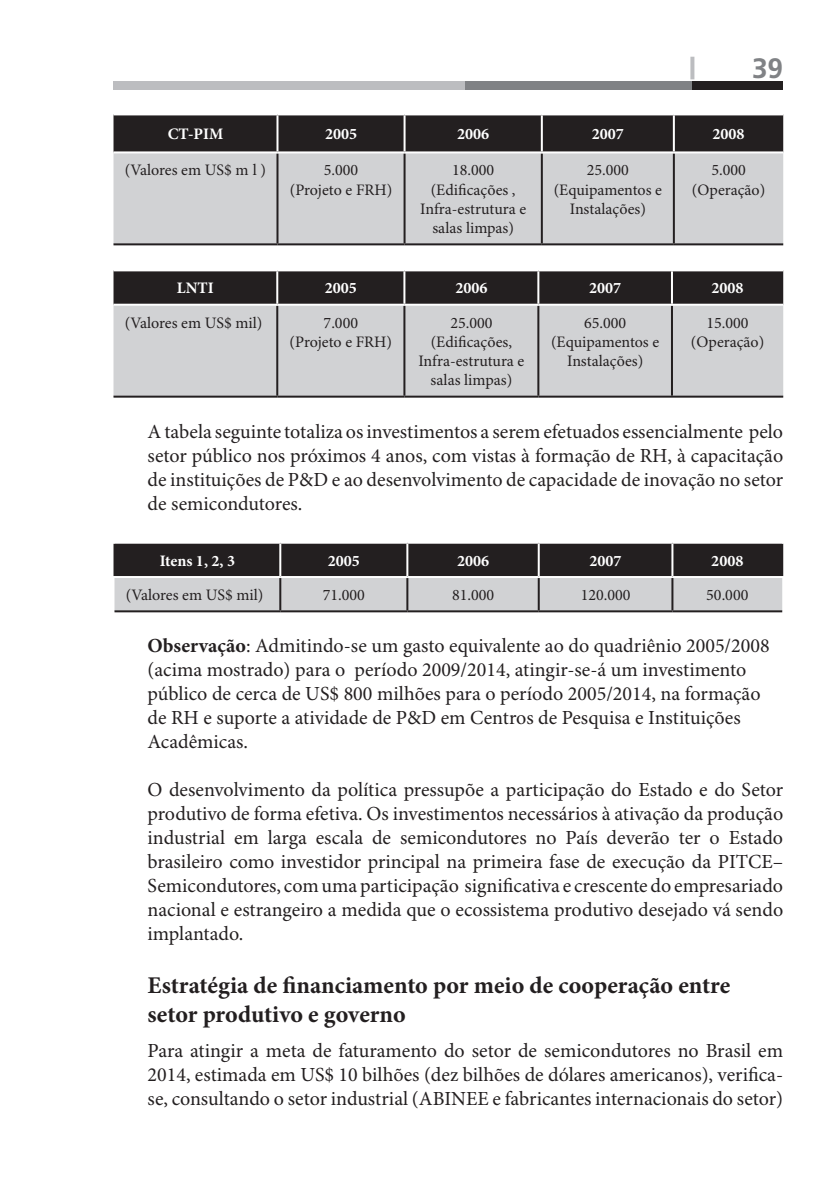
<style>
.page{position:relative;width:840px;height:1191px;background:#fff}
.page>*{position:absolute;margin:0;border:0;box-sizing:border-box;transform-origin:0 0}
.t1{font:700 28px "Frutiger";color:#808285}
.t2{font:700 24px/28.8px "Minion Pro";color:#231f20}
.t3{font:20px/24px "Minion Pro";color:#231f20;text-align:justify}
.t4{font:16px/19.2px "Minion Pro";color:#231f20;text-align:center}
.t5{font:700 16px "Minion Pro";color:#fff}
.s1{font-weight:700}
</style>
<div class="page">
<div style="left:113px;top:81px;width:352px;height:8px;background:#bcbdc0"></div>
<div style="left:465px;top:81px;width:227px;height:8px;background:#808285"></div>
<div style="left:692px;top:81px;width:90px;height:8px;background:#231f20"></div>
<svg style="left:690px;top:57px;width:4px;height:22px"></svg>
<div style="left:113px;top:115px;width:669px;height:36px;background:#231f20"></div>
<div style="left:113px;top:153px;width:669px;height:90px;background:#d1d2d4"></div>
<hr style="left:276px;top:153px;width:2px;height:90px;background:#231f20">
<hr style="left:403px;top:153px;width:2px;height:90px;background:#231f20">
<hr style="left:540px;top:153px;width:2px;height:90px;background:#231f20">
<hr style="left:672px;top:153px;width:2px;height:90px;background:#231f20">
<hr style="left:113px;top:243px;width:164px;height:2px;background:#231f20">
<hr style="left:277px;top:243px;width:127px;height:2px;background:#231f20">
<hr style="left:404px;top:243px;width:137px;height:2px;background:#231f20">
<hr style="left:541px;top:243px;width:132px;height:2px;background:#231f20">
<hr style="left:673px;top:243px;width:109px;height:2px;background:#231f20">
<hr style="left:276px;top:115px;width:2px;height:36px;background:#fff">
<hr style="left:403px;top:115px;width:2px;height:36px;background:#fff">
<hr style="left:540px;top:115px;width:2px;height:36px;background:#fff">
<hr style="left:672px;top:115px;width:2px;height:36px;background:#fff">
<div style="left:113px;top:271px;width:669px;height:33px;background:#231f20"></div>
<div style="left:113px;top:306px;width:669px;height:90px;background:#d1d2d4"></div>
<hr style="left:276px;top:306px;width:2px;height:90px;background:#231f20">
<hr style="left:403px;top:306px;width:2px;height:90px;background:#231f20">
<hr style="left:537px;top:306px;width:2px;height:90px;background:#231f20">
<hr style="left:670px;top:306px;width:2px;height:90px;background:#231f20">
<hr style="left:113px;top:396px;width:164px;height:2px;background:#231f20">
<hr style="left:277px;top:396px;width:127px;height:2px;background:#231f20">
<hr style="left:404px;top:396px;width:134px;height:2px;background:#231f20">
<hr style="left:538px;top:396px;width:133px;height:2px;background:#231f20">
<hr style="left:671px;top:396px;width:111px;height:2px;background:#231f20">
<hr style="left:276px;top:271px;width:2px;height:33px;background:#fff">
<hr style="left:403px;top:271px;width:2px;height:33px;background:#fff">
<hr style="left:537px;top:271px;width:2px;height:33px;background:#fff">
<hr style="left:670px;top:271px;width:2px;height:33px;background:#fff">
<svg style="left:114px;top:544px;width:667px;height:66px;background:#7a787a"></svg>
<hr style="left:113px;top:544px;width:2px;height:32px;background:#231f20">
<hr style="left:780px;top:544px;width:2px;height:32px;background:#231f20">
<hr style="left:279px;top:578px;width:2px;height:32px;background:#231f20">
<hr style="left:406px;top:578px;width:2px;height:32px;background:#231f20">
<hr style="left:537px;top:578px;width:2px;height:32px;background:#231f20">
<hr style="left:671px;top:578px;width:2px;height:32px;background:#231f20">
<hr style="left:114px;top:610px;width:166px;height:2px;background:#231f20">
<hr style="left:280px;top:610px;width:127px;height:2px;background:#231f20">
<hr style="left:407px;top:610px;width:131px;height:2px;background:#231f20">
<hr style="left:538px;top:610px;width:134px;height:2px;background:#231f20">
<hr style="left:672px;top:610px;width:109px;height:2px;background:#231f20">
<hr style="left:279px;top:544px;width:2px;height:32px;background:#fff">
<hr style="left:406px;top:544px;width:2px;height:32px;background:#fff">
<hr style="left:537px;top:544px;width:2px;height:32px;background:#fff">
<hr style="left:671px;top:544px;width:2px;height:32px;background:#fff">
<hr style="left:113px;top:576px;width:167px;height:2px;background:#fff">
<hr style="left:280px;top:576px;width:127px;height:2px;background:#fff">
<hr style="left:407px;top:576px;width:131px;height:2px;background:#fff">
<hr style="left:538px;top:576px;width:134px;height:2px;background:#fff">
<hr style="left:672px;top:576px;width:110px;height:2px;background:#fff">
<h1 class="t1" style="left:751px;top:52px;width:33px">39</h1>
<p class="t5" style="left:167px;top:125px;width:57px">CT-PIM</p>
<p class="t5" style="left:325px;top:125px;width:33px">2005</p>
<p class="t5" style="left:457px;top:125px;width:33px">2006</p>
<p class="t5" style="left:591px;top:125px;width:33px">2007</p>
<p class="t5" style="left:712px;top:125px;width:33px">2008</p>
<p class="t4" style="left:125px;top:161px;width:143px">(Valores em US$ m l )</p>
<p class="t4" style="left:290px;top:161px;width:104px">5.000<br>(Projeto e FRH)</p>
<p class="t4" style="left:420px;top:161px;width:107px">18.000 (Edificações ,<br>Infra-estrutura e salas limpas)</p>
<p class="t4" style="left:553px;top:161px;width:110px">25.000 (Equipamentos e<br>Instalações)</p>
<p class="t4" style="left:691px;top:161px;width:75px">5.000 (Operação)</p>
<p class="t5" style="left:177px;top:279px;width:38px">LNTI</p>
<p class="t5" style="left:324px;top:279px;width:33px">2005</p>
<p class="t5" style="left:455px;top:279px;width:33px">2006</p>
<p class="t5" style="left:588px;top:279px;width:33px">2007</p>
<p class="t5" style="left:711px;top:279px;width:33px">2008</p>
<p class="t4" style="left:125px;top:314px;width:139px">(Valores em US$ mil)</p>
<p class="t4" style="left:289px;top:314px;width:104px">7.000<br>(Projeto e FRH)</p>
<p class="t4" style="left:418px;top:314px;width:107px">25.000 (Edificações,<br>Infra-estrutura e salas limpas)</p>
<p class="t4" style="left:550px;top:314px;width:110px">65.000 (Equipamentos e<br>Instalações)</p>
<p class="t4" style="left:690px;top:314px;width:75px">15.000 (Operação)</p>
<p class="t3" style="left:147px;top:420px;width:636px">A tabela seguinte totaliza os investimentos a serem efetuados essencialmente pelo setor público nos próximos 4 anos, com vistas à formação de RH, à capacitação de instituições de P&amp;D e ao desenvolvimento de capacidade de inovação no setor de semicondutores.</p>
<p class="t5" style="left:160px;top:551px;width:77px">Itens 1, 2, 3</p>
<p class="t5" style="left:327px;top:551px;width:33px">2005</p>
<p class="t5" style="left:457px;top:551px;width:33px">2006</p>
<p class="t5" style="left:589px;top:551px;width:33px">2007</p>
<p class="t5" style="left:711px;top:551px;width:33px">2008</p>
<p class="t4" style="left:126px;top:586px;width:139px">(Valores em US$ mil)</p>
<p class="t4" style="left:322px;top:586px;width:44px">71.000</p>
<p class="t4" style="left:452px;top:586px;width:44px">81.000</p>
<p class="t4" style="left:580px;top:586px;width:51px">120.000</p>
<p class="t4" style="left:706px;top:586px;width:44px">50.000</p>
<p class="t3" style="left:147px;top:635px;width:623px;text-align:left"><span class="s1">Observação</span>: Admitindo-se um gasto equivalente ao do quadriênio 2005/2008 (acima mostrado) para o período 2009/2014, atingir-se-á um investimento público de cerca de US$ 800 milhões para o período 2005/2014, na formação de RH e suporte a atividade de P&amp;D em Centros de Pesquisa e Instituições Acadêmicas.</p>
<p class="t3" style="left:147px;top:779px;width:636px">O desenvolvimento da política pressupõe a participação do Estado e do Setor produtivo de forma efetiva. Os investimentos necessários à ativação da produção industrial em larga escala de semicondutores no País deverão ter o Estado brasileiro como investidor principal na primeira fase de execução da PITCE– Semicondutores, com uma participação significativa e crescente do empresariado nacional e estrangeiro a medida que o ecossistema produtivo desejado vá sendo implantado.</p>
<p class="t2" style="left:147px;top:972px;width:584px">Estratégia de financiamento por meio de cooperação entre setor produtivo e governo</p>
<p class="t3" style="left:147px;top:1039px;width:636px">Para atingir a meta de faturamento do setor de semicondutores no Brasil em 2014, estimada em US$ 10 bilhões (dez bilhões de dólares americanos), verifica&shy;se, consultando o setor industrial (ABINEE e fabricantes internacionais do setor)</p>
</div>
